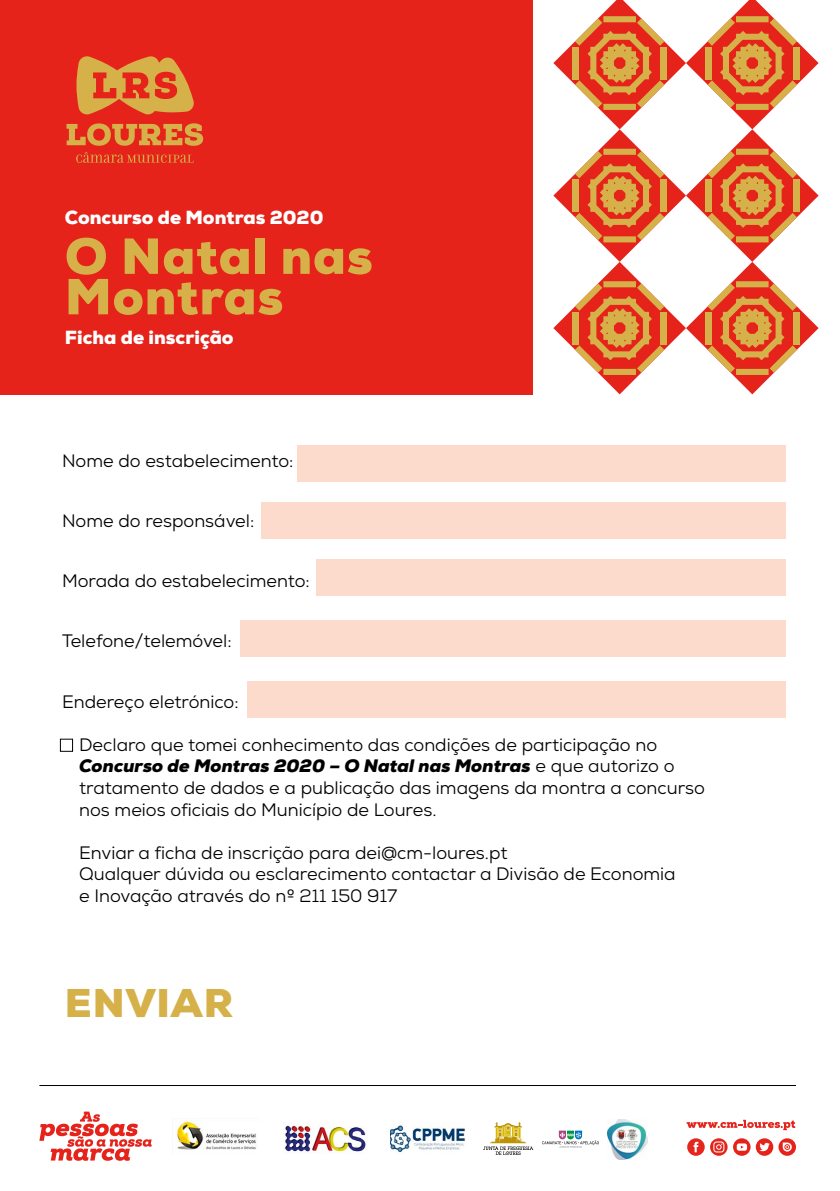
<style>
.page{position:relative;width:840px;height:1191px;background:#fff}
.page>*{position:absolute;margin:0;border:0;box-sizing:border-box;transform-origin:0 0}
.t1{font:900 50.6px/40.4px "Nexa";letter-spacing:.02em;color:#d6b048}
.t2{font:900 40px "Nexa";letter-spacing:.02em;color:#d6b048}
.t3{font:900 19px "Nexa";color:#fff}
.t4{font:18px/21.6px "Nexa";color:#000}
.s1{font-weight:900;font-style:italic}
</style>
<div class="page">
<div style="left:0;top:0;width:531px;height:394px;background:#e5231b"></div>
<svg style="left:66px;top:123px;width:137px;height:23px"></svg>
<svg style="left:76px;top:152px;width:117px;height:11px"></svg>
<svg style="left:76px;top:56px;width:118px;height:59px"></svg>
<svg style="left:39px;top:1111px;width:113px;height:49px"></svg>
<svg style="left:686px;top:1119px;width:109px;height:11px"></svg>
<svg style="left:687px;top:1138px;width:108px;height:17px"></svg>
<img style="left:174px;top:1118px;width:82px;height:32px">
<img style="left:390px;top:1122px;width:76px;height:30px">
<svg style="left:483px;top:1122px;width:50px;height:33px"></svg>
<svg style="left:542px;top:1130px;width:56px;height:17px"></svg>
<img style="left:607px;top:1120px;width:40px;height:39px">
<img style="left:283px;top:1124px;width:84px;height:30px">
<svg style="left:553px;top:0;width:265px;height:394px"></svg>
<div style="left:60px;top:739px;width:13px;height:12px;border:1px solid #000"></div>
<div style="left:297px;top:446px;width:488px;height:36px;background:#fcdbcd"></div>
<div style="left:261px;top:503px;width:524px;height:36px;background:#fcdbcd"></div>
<div style="left:239px;top:620px;width:546px;height:36px;background:#fcdbcd"></div>
<div style="left:315px;top:559px;width:470px;height:36px;background:#fcdbcd"></div>
<div style="left:247px;top:681px;width:538px;height:36px;background:#fcdbcd"></div>
<hr style="left:39px;top:1085px;width:756px;height:1px;background:#000">
<p class="t3" style="left:65px;top:205px;width:260px">Concurso de Montras 2020</p>
<h1 class="t1" style="left:65px;top:236px;width:309px">O Natal nas<br>Montras</h1>
<p class="t3" style="left:65px;top:325px;width:170px">Ficha de inscrição</p>
<p class="t4" style="left:62px;top:449px;width:233px">Nome do estabelecimento:</p>
<p class="t4" style="left:62px;top:510px;width:194px">Nome do responsável:</p>
<p class="t4" style="left:62px;top:570px;width:249px">Morada do estabelecimento:</p>
<p class="t4" style="left:62px;top:630px;width:171px">Telefone/telemóvel:</p>
<p class="t4" style="left:62px;top:690px;width:178px">Endereço eletrónico:</p>
<p class="t4" style="left:79px;top:734px;width:627px">Declaro que tomei conhecimento das condições de participação no <span class="s1">Concurso de Montras 2020 – O Natal nas Montras</span> e que autorizo o tratamento de dados e a publicação das imagens da montra a concurso nos meios oficiais do Município de Loures.</p>
<p class="t4" style="left:79px;top:842px;width:597px">Enviar a ficha de inscrição para dei@cm-loures.pt<br>Qualquer dúvida ou esclarecimento contactar a Divisão de Economia e Inovação através do nº 211 150 917</p>
<h2 class="t2" style="left:65px;top:976px;width:170px">ENVIAR</h2>
</div>
